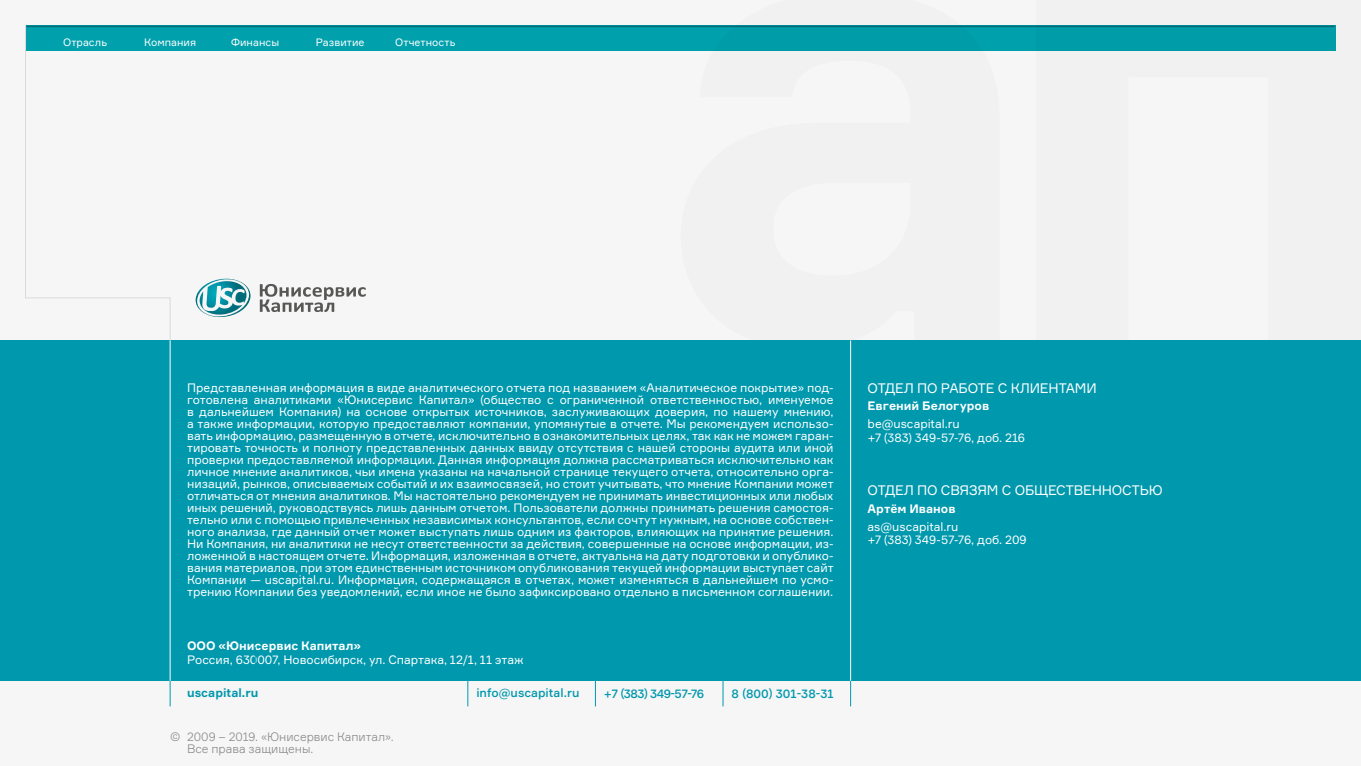
<style>
.page{position:relative;width:1361px;height:766px;background:#fff}
.page>*{position:absolute;margin:0;border:0;box-sizing:border-box;transform-origin:0 0}
.t1{font:13.5px "Formular";letter-spacing:-.015em;color:#fff}
.t2{font:12px/12px "Formular";color:#fff}
.t3{font:300 12px/12px "Formular";color:#878787}
.Текст{font:500 12px "Formular";color:#0098ad}
.t4{font:700 12px "Formular";color:#fff}
.Текст-2{font:500 12px "Formular";letter-spacing:-.04em;color:#0098ad}
.Текст-3{font:700 12px "Formular";color:#0098ad}
.t5{font:10.5px "Formular";letter-spacing:.005em;color:#fff}
.s1{font-weight:700}
</style>
<div class="page">
<div style="left:0;top:0;width:1361px;height:340px;background:#f6f6f6"></div>
<div style="left:0;top:680px;width:1361px;height:85px;background:#f6f6f6"></div>
<div style="left:26px;top:26px;width:1309px;height:25px;background:#00a1ad"></div>
<svg style="left:171px;top:26px;width:509px;height:1px"></svg>
<svg style="left:680px;top:25px;width:656px;height:26px"></svg>
<div style="left:0;top:340px;width:1361px;height:340px;background:#0098ad"></div>
<svg style="left:722px;top:680px;width:1px;height:26px"></svg>
<svg style="left:595px;top:680px;width:1px;height:26px"></svg>
<hr style="left:850px;top:340px;width:1px;height:340px;background:#fff">
<svg style="left:25px;top:25px;width:146px;height:316px"></svg>
<hr style="left:170px;top:340px;width:1px;height:340px;background:#fff">
<svg style="left:260px;top:284px;width:106px;height:28px"></svg>
<svg style="left:195px;top:278px;width:56px;height:39px"></svg>
<svg style="left:467px;top:680px;width:1px;height:26px"></svg>
<svg style="left:850px;top:680px;width:1px;height:26px"></svg>
<svg style="left:170px;top:680px;width:1px;height:26px"></svg>
<p class="t5" style="left:63px;top:36px;width:46px">Отрасль</p>
<p class="t5" style="left:144px;top:36px;width:53px">Компания</p>
<p class="t5" style="left:231px;top:36px;width:50px">Финансы</p>
<p class="t5" style="left:316px;top:36px;width:50px">Развитие</p>
<p class="t5" style="left:395px;top:36px;width:62px">Отчетность</p>
<p class="t2" style="left:187px;top:381px;width:648px;text-align:justify">Представленная информация в виде аналитического отчета под названием «Аналитическое покрытие» под&shy;готовлена аналитиками «Юнисервис Капитал» (общество с ограниченной ответственностью, именуемое в дальнейшем Компания) на основе открытых источников, заслуживающих доверия, по нашему мнению, а также информации, которую предоставляют компании, упомянутые в отчете. Мы рекомендуем использо&shy;вать информацию, размещенную в отчете, исключительно в ознакомительных целях, так как не можем гаран&shy;тировать точность и полноту представленных данных ввиду отсутствия с нашей стороны аудита или иной проверки предоставляемой информации. Данная информация должна рассматриваться исключительно как личное мнение аналитиков, чьи имена указаны на начальной странице текущего отчета, относительно орга&shy;низаций, рынков, описываемых событий и их взаимосвязей, но стоит учитывать, что мнение Компании может отличаться от мнения аналитиков. Мы настоятельно рекомендуем не принимать инвестиционных или любых иных решений, руководствуясь лишь данным отчетом. Пользователи должны принимать решения самостоя&shy;тельно или с помощью привлеченных независимых консультантов, если сочтут нужным, на основе собствен&shy;ного анализа, где данный отчет может выступать лишь одним из факторов, влияющих на принятие решения.<br>Ни Компания, ни аналитики не несут ответственности за действия, совершенные на основе информации, из&shy;ложенной в настоящем отчете. Информация, изложенная в отчете, актуальна на дату подготовки и опублико&shy;вания материалов, при этом единственным источником опубликования текущей информации выступает сайт Компании — uscapital.ru. Информация, содержащаяся в отчетах, может изменяться в дальнейшем по усмо&shy;трению Компании без уведомлений, если иное не было зафиксировано отдельно в письменном соглашении.</p>
<p class="t2" style="left:187px;top:638px;width:338px;line-height:13.5px"><span class="s1">ООО «Юнисервис Капитал»<br></span>Россия, 630007, Новосибирск, ул. Спартака, 12/1, 11 этаж</p>
<p class="Текст-3" style="left:187px;top:684px;width:73px">uscapital.ru</p>
<p class="Текст" style="left:476px;top:684px;width:105px">info@uscapital.ru</p>
<p class="Текст-2" style="left:604px;top:686px;width:102px">+7 (383) 349-57-76</p>
<p class="t3" style="left:187px;top:729px;width:208px;text-indent:-17px">© 2009 – 2019. «Юнисервис Капитал».<br>Все права защищены.</p>
<p class="Текст" style="left:731px;top:686px;width:104px">8 (800) 301-38-31</p>
<p class="t1" style="left:867px;top:379px;width:230px">ОТДЕЛ ПО РАБОТЕ С КЛИЕНТАМИ</p>
<p class="t4" style="left:867px;top:398px;width:123px">Евгений Белогуров</p>
<p class="t2" style="left:867px;top:417px;width:159px;line-height:13.5px">be@uscapital.ru<br>+7 (383) 349-57-76, доб. 216</p>
<p class="t1" style="left:867px;top:481px;width:296px">ОТДЕЛ ПО СВЯЗЯМ С ОБЩЕСТВЕННОСТЬЮ</p>
<p class="t4" style="left:867px;top:501px;width:89px">Артём Иванов</p>
<p class="t2" style="left:867px;top:519px;width:161px;line-height:13.5px">as@uscapital.ru<br>+7 (383) 349-57-76, доб. 209</p>
</div>
